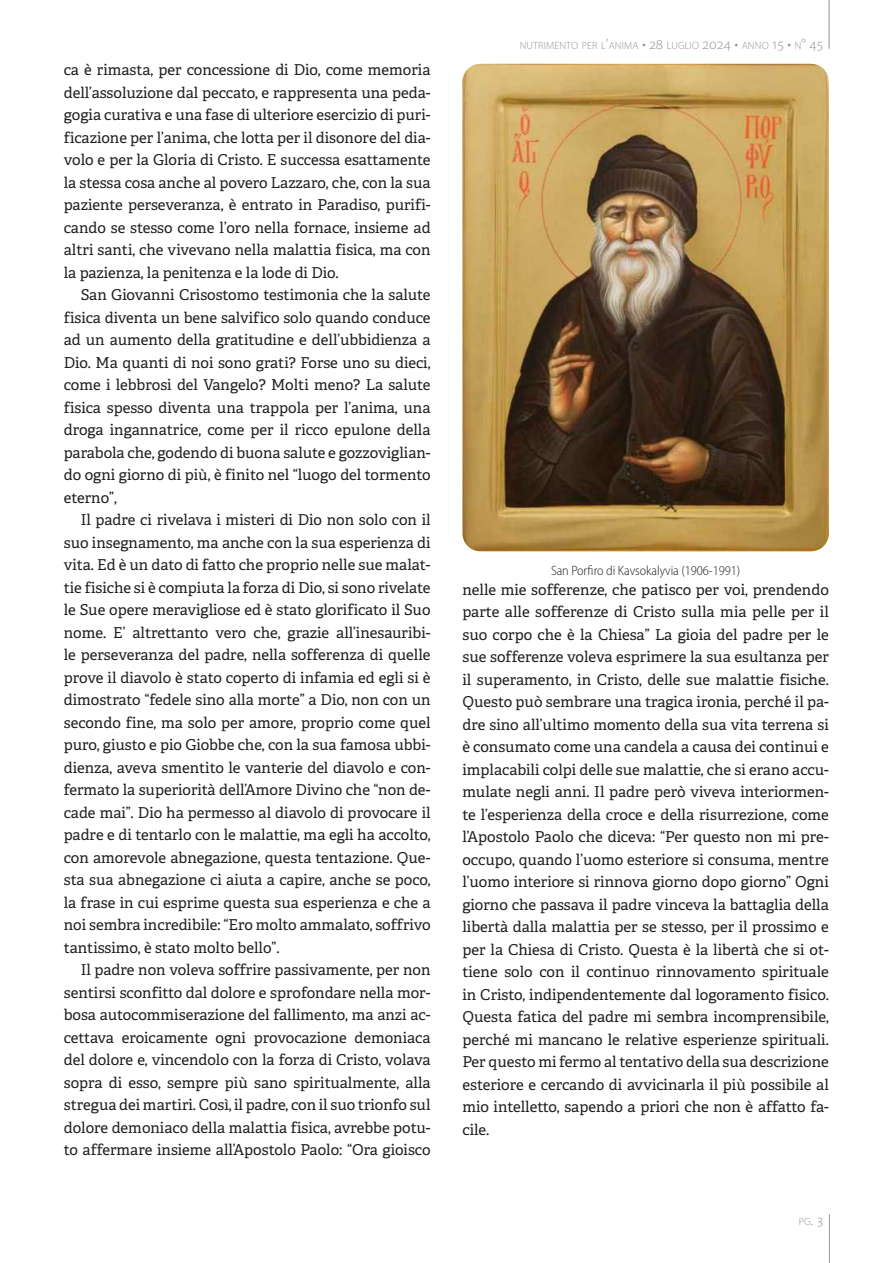
<style>
.page{position:relative;width:893px;height:1263px;background:#fff}
.page>*{position:absolute;margin:0;border:0;box-sizing:border-box;transform-origin:0 0}
.Text{font:15px/22.5px "Adelle";color:#231f20;text-align:justify}
.Descriere_imagine{font:300 semi-condensed 13.5px "Myriad Pro";letter-spacing:-.005em;color:#231f20}
.t1{font:300 10.5px "Myriad Pro";letter-spacing:.015em;color:#939598}
.s1{font-size:15px}
</style>
<div class="page">
<hr style="left:829px;top:0;width:1px;height:49px;background:#939598">
<hr style="left:829px;top:1214px;width:1px;height:49px;background:#939598">
<img style="left:462px;top:64px;width:367px;height:487px">
<p class="Text" style="left:64px;top:59px;width:368px">ca è rimasta, per concessione di Dio, come memoria dell’assoluzione dal peccato, e rappresenta una peda&shy;gogia curativa e una fase di ulteriore esercizio di puri&shy;ficazione per l’anima, che lotta per il disonore del dia&shy;volo e per la Gloria di Cristo. E successa esattamente la stessa cosa anche al povero Lazzaro, che, con la sua paziente perseveranza, è entrato in Paradiso, purifi&shy;cando se stesso come l’oro nella fornace, insieme ad altri santi, che vivevano nella malattia fisica, ma con la pazienza, la penitenza e la lode di Dio.</p>
<p class="Text" style="left:64px;top:284px;width:368px;text-indent:17px">San Giovanni Crisostomo testimonia che la salute fisica diventa un bene salvifico solo quando conduce ad un aumento della gratitudine e dell’ubbidienza a Dio. Ma quanti di noi sono grati? Forse uno su dieci, come i lebbrosi del Vangelo? Molti meno? La salute fisica spesso diventa una trappola per l’anima, una droga ingannatrice, come per il ricco epulone della parabola che, godendo di buona salute e gozzoviglian&shy;do ogni giorno di più, è finito nel “luogo del tormento eterno”,</p>
<p class="Text" style="left:64px;top:509px;width:368px;text-indent:17px">Il padre ci rivelava i misteri di Dio non solo con il suo insegnamento, ma anche con la sua esperienza di vita. Ed è un dato di fatto che proprio nelle sue malat&shy;tie fisiche si è compiuta la forza di Dio, si sono rivelate le Sue opere meravigliose ed è stato glorificato il Suo nome. E’ altrettanto vero che, grazie all’inesauribi&shy;le perseveranza del padre, nella sofferenza di quelle prove il diavolo è stato coperto di infamia ed egli si è dimostrato “fedele sino alla morte” a Dio, non con un secondo fine, ma solo per amore, proprio come quel puro, giusto e pio Giobbe che, con la sua famosa ubbi&shy;dienza, aveva smentito le vanterie del diavolo e con&shy;fermato la superiorità dell’Amore Divino che “non de&shy;cade mai”. Dio ha permesso al diavolo di provocare il padre e di tentarlo con le malattie, ma egli ha accolto, con amorevole abnegazione, questa tentazione. Que&shy;sta sua abnegazione ci aiuta a capire, anche se poco, la frase in cui esprime questa sua esperienza e che a noi sembra incredibile: “Ero molto ammalato, soffrivo tantissimo, è stato molto bello”.</p>
<p class="Text" style="left:64px;top:959px;width:368px;text-indent:17px">Il padre non voleva soffrire passivamente, per non sentirsi sconfitto dal dolore e sprofondare nella mor&shy;bosa autocommiserazione del fallimento, ma anzi ac&shy;cettava eroicamente ogni provocazione demoniaca del dolore e, vincendolo con la forza di Cristo, volava sopra di esso, sempre più sano spiritualmente, alla stregua dei martiri. Così, il padre, con il suo trionfo sul dolore demoniaco della malattia fisica, avrebbe potu&shy;to affermare insieme all’Apostolo Paolo: “Ora gioisco</p>
<p class="t1" style="left:520px;top:39px;width:305px">NUTRIMENTO PER L<span class="s1">’</span>ANIMA <span class="s1">• 28</span> LUGLIO <span class="s1">2024 •</span> ANNO <span class="s1">15 •</span> N<span class="s1">° 45</span></p>
<p class="Descriere_imagine" style="left:551px;top:562px;width:191px">San Porfiro di Kavsokalyvia (1906-1991)</p>
<p class="Text" style="left:462px;top:578px;width:368px">nelle mie sofferenze, che patisco per voi, prendendo parte alle sofferenze di Cristo sulla mia pelle per il suo corpo che è la Chiesa” La gioia del padre per le sue sofferenze voleva esprimere la sua esultanza per il superamento, in Cristo, delle sue malattie fisiche.<br>Questo può sembrare una tragica ironia, perché il pa&shy;dre sino all’ultimo momento della sua vita terrena si è consumato come una candela a causa dei continui e implacabili colpi delle sue malattie, che si erano accu&shy;mulate negli anni. Il padre però viveva interiormen&shy;te l’esperienza della croce e della risurrezione, come l’Apostolo Paolo che diceva: “Per questo non mi pre&shy;occupo, quando l’uomo esteriore si consuma, mentre l’uomo interiore si rinnova giorno dopo giorno” Ogni giorno che passava il padre vinceva la battaglia della libertà dalla malattia per se stesso, per il prossimo e per la Chiesa di Cristo. Questa è la libertà che si ot&shy;tiene solo con il continuo rinnovamento spirituale in Cristo, indipendentemente dal logoramento fisico.<br>Questa fatica del padre mi sembra incomprensibile, perché mi mancano le relative esperienze spirituali.<br>Per questo mi fermo al tentativo della sua descrizione esteriore e cercando di avvicinarla il più possibile al mio intelletto, sapendo a priori che non è affatto fa&shy;cile.</p>
<p class="t1" style="left:799px;top:1215px;width:26px">PG<span class="s1">. 3</span></p>
</div>
